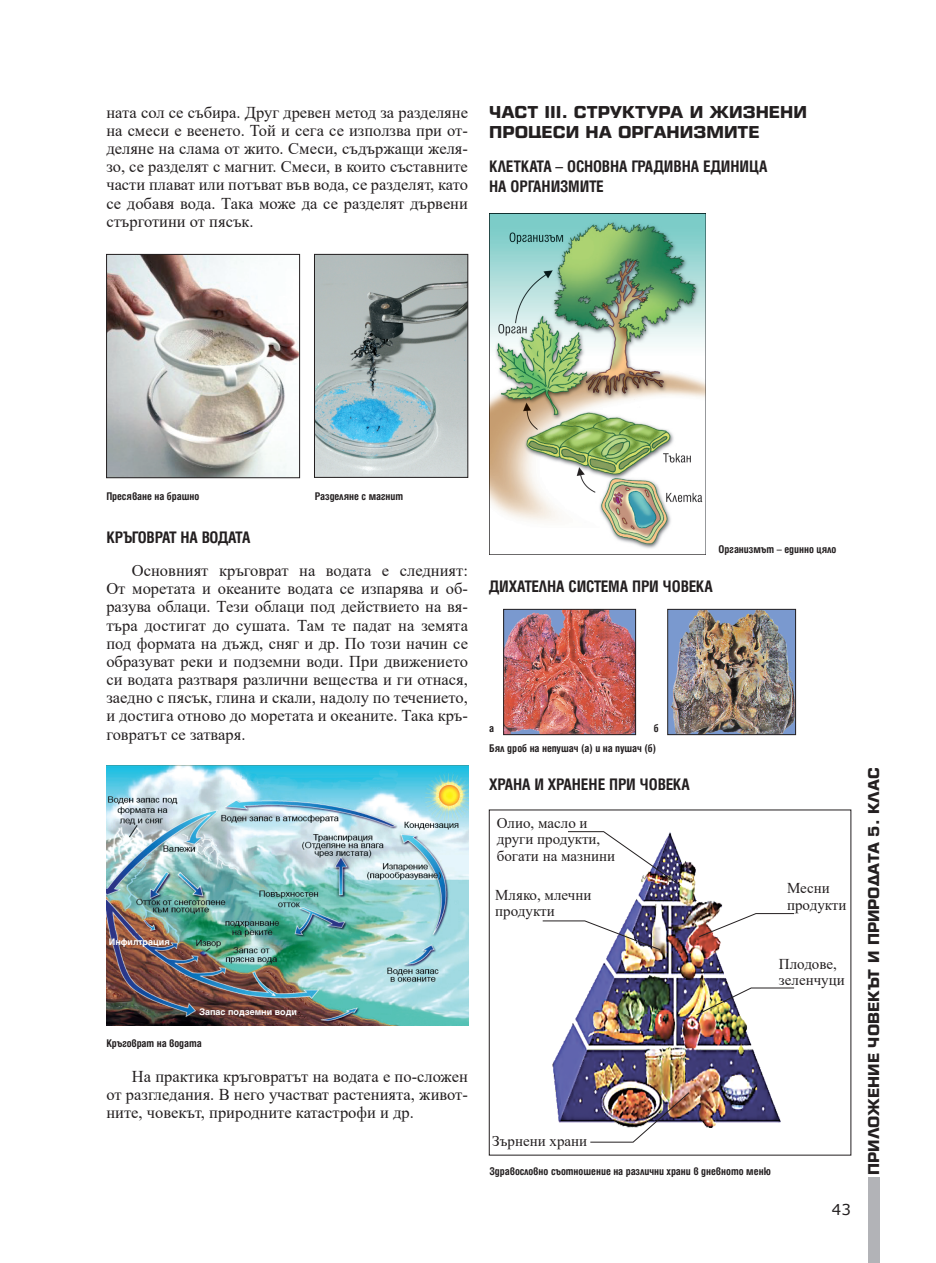
<style>
.page{position:relative;width:936px;height:1263px;background:#fff}
.page>*{position:absolute;margin:0;border:0;box-sizing:border-box;transform-origin:0 0}
.t1{font:700 condensed 18px/19.8px "Helen Bg";letter-spacing:-.01em;color:#231f20}
.t2{font:16.5px/18.1px "Times New Roman";color:#231f20;text-align:justify}
.t3{font:700 16.5px/19.5px "SP Europa";color:#231f20}
.t4{font:15px/16.5px "Times New Roman";color:#231f20}
.t5{font:700 15px "SP Europa";color:#231f20}
.t6{font:15px "Verdana";color:#231f20}
.t7{font:700 condensed 12px "Helen Bg";color:#231f20}
.t8{font:700 9px "SP Helicon ML";color:#fff}
</style>
<div class="page">
<div style="left:867px;top:1178px;width:12px;height:85px;background:#b2b3b7"></div>
<img style="left:108px;top:256px;width:190px;height:220px">
<div style="left:106px;top:254px;width:194px;height:224px;border:1px solid #231f20"></div>
<img style="left:316px;top:256px;width:150px;height:220px">
<div style="left:314px;top:254px;width:154px;height:224px;border:1px solid #231f20"></div>
<img style="left:489px;top:214px;width:216px;height:341px">
<img style="left:552px;top:858px;width:229px;height:270px">
<img style="left:567px;top:831px;width:113px;height:55px">
<svg style="left:542px;top:920px;width:118px;height:30px"></svg>
<img style="left:590px;top:1092px;width:99px;height:50px">
<svg style="left:698px;top:913px;width:96px;height:24px"></svg>
<img style="left:695px;top:988px;width:99px;height:27px">
<img style="left:505px;top:611px;width:128px;height:122px">
<div style="left:503px;top:609px;width:132px;height:126px;border:1px solid #231f20"></div>
<img style="left:669px;top:611px;width:124px;height:122px">
<div style="left:667px;top:609px;width:128px;height:126px;border:1px solid #231f20"></div>
<img style="left:106px;top:766px;width:362px;height:259px">
<p class="t2" style="left:106px;top:103px;width:363px">ната сол се събира. Друг древен метод за разделяне на смеси е веенето. Той и сега се използва при от&shy;деляне на слама от жито. Смеси, съдържащи желя&shy;зо, се разделят с магнит. Смеси, в които съставните части плават или потъват във вода, се разделят, като се добавя вода. Така може да се разделят дървени стърготини от пясък.</p>
<p class="t3" style="left:489px;top:102px;width:319px">ЧАСТ III. СТРУКТУРА И ЖИЗНЕНИ<br>ПРОЦЕСИ НА ОРГАНИЗМИТЕ</p>
<p class="t1" style="left:489px;top:157px;width:280px">КЛЕТКАТА – ОСНОВНА ГРАДИВНА ЕДИНИЦА<br>НА ОРГАНИЗМИТЕ</p>
<p class="t7" style="left:106px;top:490px;width:94px">Пресяване на брашно</p>
<p class="t7" style="left:315px;top:491px;width:90px">Разделяне с магнит</p>
<p class="t1" style="left:106px;top:528px;width:146px">КРЪГОВРАТ НА ВОДАТА</p>
<p class="t2" style="left:106px;top:561px;width:363px;text-indent:26px">Основният кръговрат на водата е следният:<br>От моретата и океаните водата се изпарява и об&shy;разува облаци. Тези облаци под действието на вя&shy;търа достигат до сушата. Там те падат на земята под формата на дъжд, сняг и др. По този начин се образуват реки и подземни води. При движението си водата разтваря различни вещества и ги отнася, заедно с пясък, глина и скали, надолу по течението, и достига отново до моретата и океаните. Така кръ&shy;говратът се затваря.</p>
<p class="t8" style="left:109px;top:936px;width:62px">Инфилтрация</p>
<p class="t8" style="left:199px;top:1005px;width:99px">Запас подземни води</p>
<p class="t7" style="left:106px;top:1037px;width:97px">Кръговрат на водата</p>
<p class="t2" style="left:106px;top:1067px;width:363px;text-indent:26px">На практика кръговратът на водата е по-сложен от разгледания. В него участват растенията, живот&shy;ните, човекът, природните катастрофи и др.</p>
<p class="t7" style="left:718px;top:543px;width:119px">Организмът – единно цяло</p>
<p class="t1" style="left:489px;top:577px;width:225px">ДИХАТЕЛНА СИСТЕМА ПРИ ЧОВЕКА</p>
<p class="t7" style="left:489px;top:723px;width:6px">а</p>
<p class="t7" style="left:654px;top:723px;width:6px">б</p>
<p class="t7" style="left:489px;top:742px;width:168px">Бял дроб на непушач (а) и на пушач (б)</p>
<p class="t1" style="left:489px;top:774px;width:202px">ХРАНА И ХРАНЕНЕ ПРИ ЧОВЕКА</p>
<p class="t4" style="left:496px;top:814px;width:120px">Олио, масло и други продукти, богати на мазнини</p>
<p class="t4" style="left:495px;top:886px;width:98px">Мляко, млечни продукти</p>
<p class="t4" style="left:787px;top:880px;width:61px">Месни продукти</p>
<p class="t4" style="left:778px;top:955px;width:67px">Плодове, зеленчуци</p>
<p class="t4" style="left:492px;top:1132px;width:96px">Зърнени храни</p>
<p class="t7" style="left:489px;top:1166px;width:283px">Здравословно съотношение на различни храни в дневното меню</p>
<p class="t6" style="left:831px;top:1199px;width:21px">43</p>
<p class="t5" style="left:864px;top:1175px;width:409px;rotate:-90deg">ПРИЛОЖЕНИЕ ЧОВЕКЪТ И ПРИРОДАТА 5. КЛАС</p>
</div>
